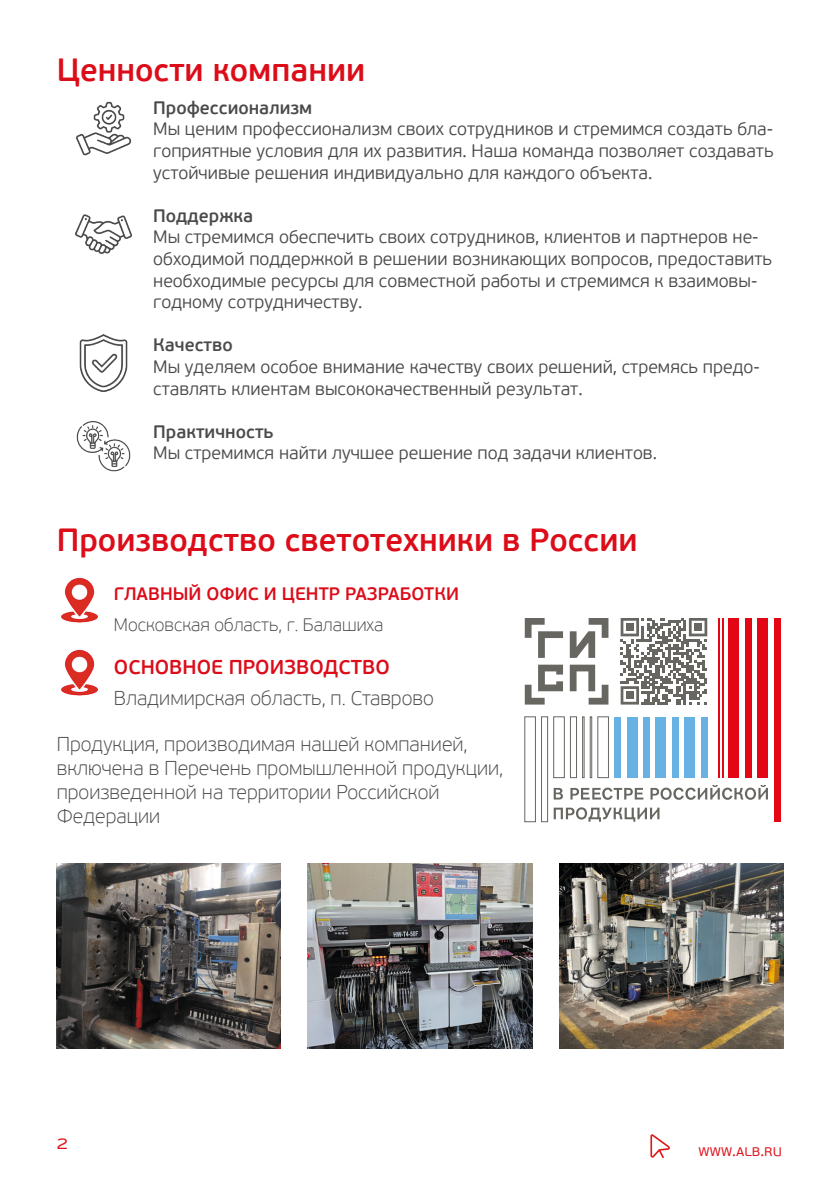
<style>
.page{position:relative;width:840px;height:1191px;background:#fff}
.page>*{position:absolute;margin:0;border:0;box-sizing:border-box;transform-origin:0 0}
.t1{font:600 32px "PF Beau Sans Pro";color:#dc0c19}
.Стиль_абзаца_1{font:100 20px/24px "PF Beau Sans Pro";color:#4b4a4a}
.Стиль_абзаца_1-2{font:600 20px "PF Beau Sans Pro";color:#dc0c19}
.t2{font:300 20px "PF Beau Sans Pro";color:#dd141c}
.t3{font:300 18px/21.6px "PF Beau Sans Pro";color:#4b4a4a}
.t4{font:600 18px "PF Beau Sans Pro";color:#4b4a4a}
.Стиль_абзаца_1-3{font:100 18px "PF Beau Sans Pro";color:#4b4a4a}
.Стиль_абзаца_1-4{font:600 18px "PF Beau Sans Pro";color:#dc0c19}
.t5{font:300 16px "PF Beau Sans Pro";color:#dd141c}
</style>
<div class="page">
<svg style="left:650px;top:1134px;width:19px;height:24px"></svg>
<img style="left:79px;top:334px;width:49px;height:57px">
<img style="left:76px;top:420px;width:55px;height:52px">
<img style="left:75px;top:214px;width:57px;height:40px">
<img style="left:76px;top:101px;width:56px;height:55px">
<img style="left:57px;top:863px;width:224px;height:185px">
<img style="left:308px;top:863px;width:223px;height:185px">
<img style="left:559px;top:863px;width:223px;height:185px">
<div style="left:524px;top:716px;width:11px;height:106px;border:1px solid #676661"></div>
<div style="left:541px;top:716px;width:6px;height:106px;border:1px solid #676661"></div>
<div style="left:553px;top:716px;width:11px;height:61px;border:1px solid #676661"></div>
<div style="left:570px;top:716px;width:6px;height:61px;border:1px solid #676661"></div>
<div style="left:597px;top:716px;width:11px;height:61px;border:1px solid #676661"></div>
<div style="left:582px;top:716px;width:2px;height:61px;border:1px solid #676661"></div>
<div style="left:589px;top:716px;width:2px;height:61px;border:1px solid #676661"></div>
<div style="left:614px;top:717px;width:6px;height:60px;background:#67b2e3"></div>
<div style="left:626px;top:717px;width:11px;height:60px;background:#67b2e3"></div>
<div style="left:643px;top:717px;width:6px;height:60px;background:#67b2e3"></div>
<div style="left:655px;top:717px;width:11px;height:60px;background:#67b2e3"></div>
<div style="left:672px;top:717px;width:6px;height:60px;background:#67b2e3"></div>
<div style="left:684px;top:717px;width:10px;height:60px;background:#67b2e3"></div>
<div style="left:700px;top:717px;width:7px;height:60px;background:#67b2e3"></div>
<div style="left:728px;top:618px;width:10px;height:159px;background:#e30614"></div>
<div style="left:745px;top:618px;width:6px;height:159px;background:#e30614"></div>
<hr style="left:717px;top:618px;width:2px;height:159px;background:#e30614">
<hr style="left:722px;top:618px;width:1px;height:159px;background:#e30614">
<div style="left:757px;top:618px;width:10px;height:159px;background:#e30614"></div>
<div style="left:773px;top:618px;width:7px;height:203px;background:#e30614"></div>
<svg style="left:553px;top:785px;width:214px;height:36px"></svg>
<svg style="left:524px;top:618px;width:38px;height:40px"></svg>
<svg style="left:524px;top:664px;width:38px;height:40px"></svg>
<svg style="left:569px;top:664px;width:39px;height:40px"></svg>
<svg style="left:569px;top:618px;width:39px;height:40px"></svg>
<svg style="left:620px;top:618px;width:86px;height:86px"></svg>
<div style="left:625px;top:623px;width:8px;height:8px;background:#676661"></div>
<div style="left:693px;top:623px;width:8px;height:8px;background:#676661"></div>
<div style="left:625px;top:691px;width:8px;height:8px;background:#676661"></div>
<img style="left:61px;top:577px;width:37px;height:45px">
<img style="left:61px;top:649px;width:37px;height:46px">
<p class="t1" style="left:57px;top:51px;width:310px">Ценности компании</p>
<p class="t4" style="left:153px;top:97px;width:160px">Профессионализм</p>
<p class="t3" style="left:153px;top:119px;width:621px;text-align:justify">Мы ценим профессионализм своих сотрудников и стремимся создать бла&shy;гоприятные условия для их развития. Наша команда позволяет создавать устойчивые решения индивидуально для каждого объекта.</p>
<p class="t4" style="left:153px;top:205px;width:101px">Поддержка</p>
<p class="t3" style="left:153px;top:227px;width:620px">Мы стремимся обеспечить своих сотрудников, клиентов и партнеров не&shy;обходимой поддержкой в решении возникающих вопросов, предоставить необходимые ресурсы для совместной работы и стремимся к взаимовы&shy;годному сотрудничеству.</p>
<p class="t4" style="left:153px;top:334px;width:81px">Качество</p>
<p class="t3" style="left:153px;top:356px;width:607px">Мы уделяем особое внимание качеству своих решений, стремясь предо&shy;ставлять клиентам высококачественный результат.</p>
<p class="t4" style="left:153px;top:421px;width:122px">Практичность</p>
<p class="t3" style="left:153px;top:443px;width:505px">Мы стремимся найти лучшее решение под задачи клиентов.</p>
<p class="t1" style="left:57px;top:521px;width:582px">Производство светотехники в России</p>
<p class="Стиль_абзаца_1-4" style="left:114px;top:583px;width:346px">ГЛАВНЫЙ ОФИС И ЦЕНТР РАЗРАБОТКИ</p>
<p class="Стиль_абзаца_1-3" style="left:114px;top:615px;width:271px">Московская область, г. Балашиха</p>
<p class="Стиль_абзаца_1-2" style="left:114px;top:655px;width:277px">ОСНОВНОЕ ПРОИЗВОДСТВО</p>
<p class="Стиль_абзаца_1" style="left:114px;top:686px;width:321px">Владимирская область, п. Ставрово</p>
<p class="Стиль_абзаца_1" style="left:57px;top:732px;width:447px">Продукция, производимая нашей компанией, включена в Перечень промышленной продукции, произведенной на территории Российской Федерации</p>
<p class="t2" style="left:57px;top:1131px;width:13px">2</p>
<p class="t5" style="left:698px;top:1141px;width:85px">www.alb.ru</p>
</div>
